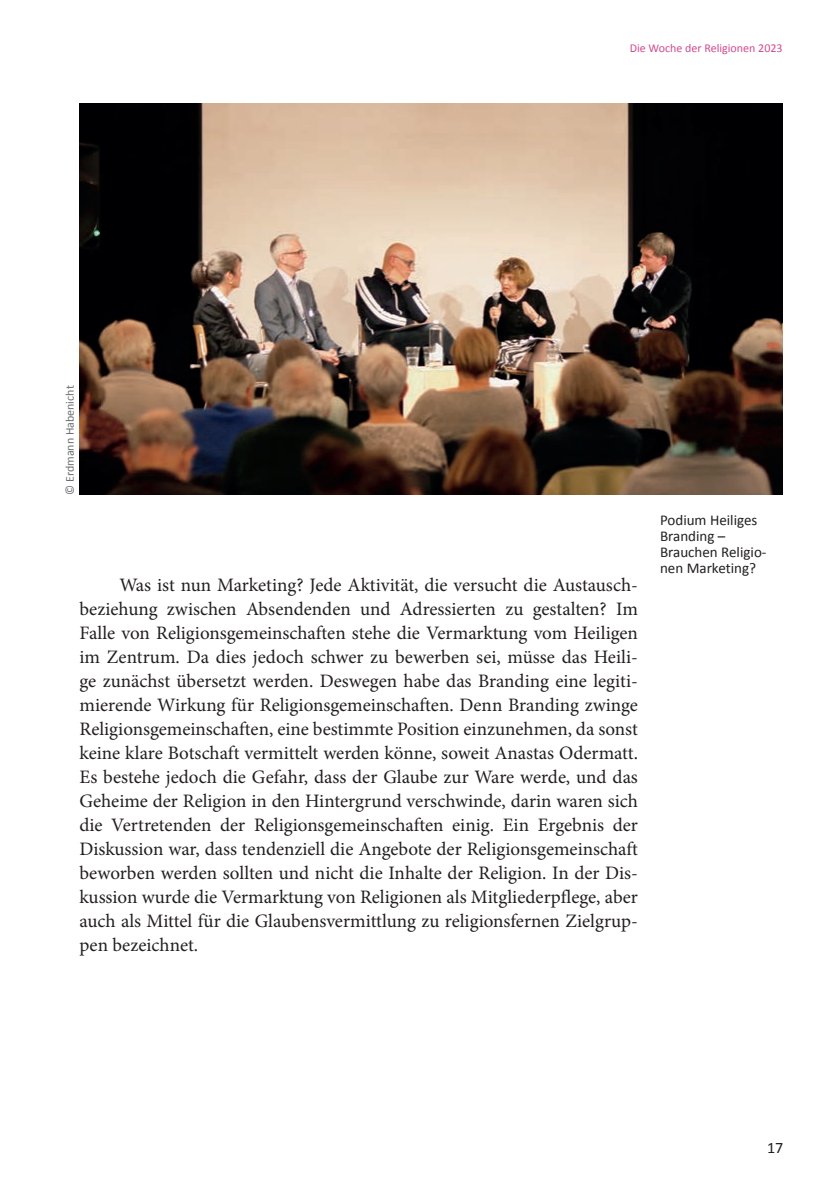
<style>
.page{position:relative;width:840px;height:1191px;background:#fff}
.page>*{position:absolute;margin:0;border:0;box-sizing:border-box;transform-origin:0 0}
.t1{font:19px/24px "Minion Pro";color:#231f20;text-align:justify}
.t2{font:16px "Calibri";color:#231f20}
.t3{font:15px/16px "Calibri";color:#231f20}
.t4{font:12px "Calibri";color:#cf4b8c}
.t5{font:12px "Calibri";color:#6c6d70}
</style>
<div class="page">
<img style="left:79px;top:103px;width:703px;height:392px">
<p class="t5" style="left:62px;top:495px;width:111px;rotate:-90deg">© Erdmann Habenicht</p>
<p class="t4" style="left:629px;top:40px;width:154px">Die Woche der Religionen 2023</p>
<p class="t1" style="left:79px;top:572px;width:559px;text-indent:40px">Was ist nun Marketing? Jede Aktivität, die versucht die Austausch&shy;beziehung zwischen Absendenden und Adressierten zu gestalten? Im Falle von Religionsgemeinschaften stehe die Vermarktung vom Heiligen im Zentrum. Da dies jedoch schwer zu bewerben sei, müsse das Heili&shy;ge zunächst übersetzt werden. Deswegen habe das Branding eine legiti&shy;mierende Wirkung für Religionsgemeinschaften. Denn Branding zwinge Religionsgemeinschaften, eine bestimmte Position einzunehmen, da sonst keine klare Botschaft vermittelt werden könne, soweit Anastas Odermatt.<br>Es bestehe jedoch die Gefahr, dass der Glaube zur Ware werde, und das Geheime der Religion in den Hintergrund verschwinde, darin waren sich die Vertretenden der Religionsgemeinschaften einig. Ein Ergebnis der Diskussion war, dass tendenziell die Angebote der Religionsgemeinschaft beworben werden sollten und nicht die Inhalte der Religion. In der Dis&shy;kussion wurde die Vermarktung von Religionen als Mitgliederpflege, aber auch als Mittel für die Glaubensvermittlung zu religionsfernen Zielgrup&shy;pen bezeichnet.</p>
<p class="t3" style="left:659px;top:512px;width:108px">Podium Heiliges<br>Branding –<br>Brauchen Religio&shy;nen Marketing?</p>
<p class="t2" style="left:766px;top:1138px;width:18px">17</p>
</div>
